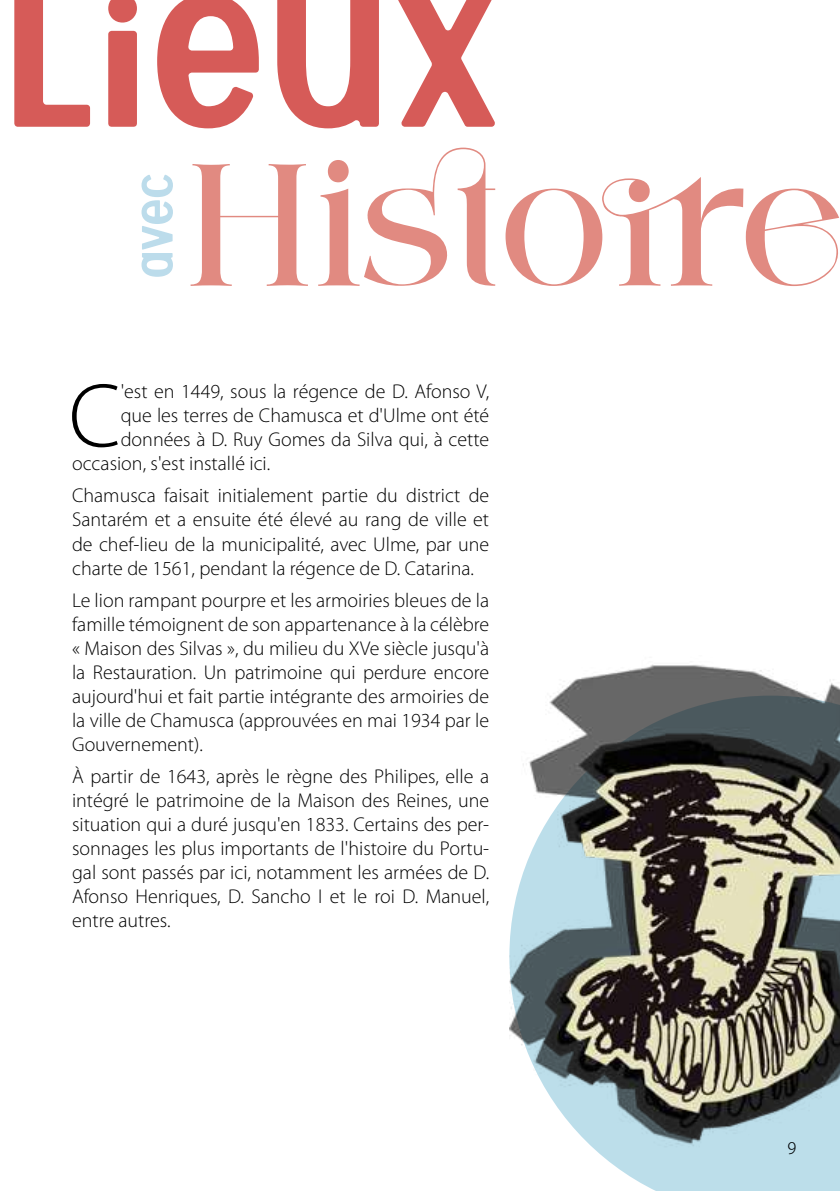
<style>
.page{position:relative;width:840px;height:1191px;background:#fff}
.page>*{position:absolute;margin:0;border:0;box-sizing:border-box;transform-origin:0 0}
.t1{font:229.4px "Aberforth";color:#d65b58}
.t2{font:143.2px "against";color:#e18a81}
.t3{font:300 91.2px "Myriad Pro";color:#000}
.t4{font:53.6px "Aberforth";color:#bcdceb}
.t5{font:300 20px/24px "Myriad Pro";color:#000;text-align:justify}
.t6{font:300 18px "Myriad Pro";color:#000}
</style>
<div class="page">
<img style="left:509px;top:664px;width:330px;height:527px">
<h1 class="t1" style="left:3px;top:-72px;width:501px">LIEUX</h1>
<h3 class="t4" style="left:126px;top:278px;width:106px;rotate:-90deg">AVEC</h3>
<h2 class="t2" style="left:185px;top:126px;width:660px">Histoire</h2>
<h3 class="t3" style="left:69px;top:361px;width:53px">C</h3>
<p class="t5" style="left:121px;top:379px;width:370px">'est en 1449, sous la régence de D. Afonso V,</p>
<p class="t5" style="left:121px;top:403px;width:370px">que les terres de Chamusca et d'Ulme ont été</p>
<p class="t5" style="left:121px;top:427px;width:370px">données à D. Ruy Gomes da Silva qui, à cette</p>
<p class="t5" style="left:72px;top:451px;width:199px">occasion, s'est installé ici.</p>
<p class="t5" style="left:72px;top:483px;width:418px">Chamusca faisait initialement partie du district de Santarém et a ensuite été élevé au rang de ville et de chef-lieu de la municipalité, avec Ulme, par une charte de 1561, pendant la régence de D. Catarina.</p>
<p class="t5" style="left:72px;top:587px;width:418px">Le lion rampant pourpre et les armoiries bleues de la famille témoignent de son appartenance à la célèbre « Maison des Silvas », du milieu du XVe siècle jusqu'à la Restauration. Un patrimoine qui perdure encore aujourd'hui et fait partie intégrante des armoiries de la ville de Chamusca (approuvées en mai 1934 par le Gouvernement).</p>
<p class="t5" style="left:72px;top:763px;width:418px">À partir de 1643, après le règne des Philipes, elle a intégré le patrimoine de la Maison des Reines, une situation qui a duré jusqu'en 1833. Certains des per&shy;sonnages les plus importants de l'histoire du Portu&shy;gal sont passés par ici, notamment les armées de D.<br>Afonso Henriques, D. Sancho I et le roi D. Manuel, entre autres.</p>
<p class="t6" style="left:787px;top:1136px;width:10px">9</p>
</div>
